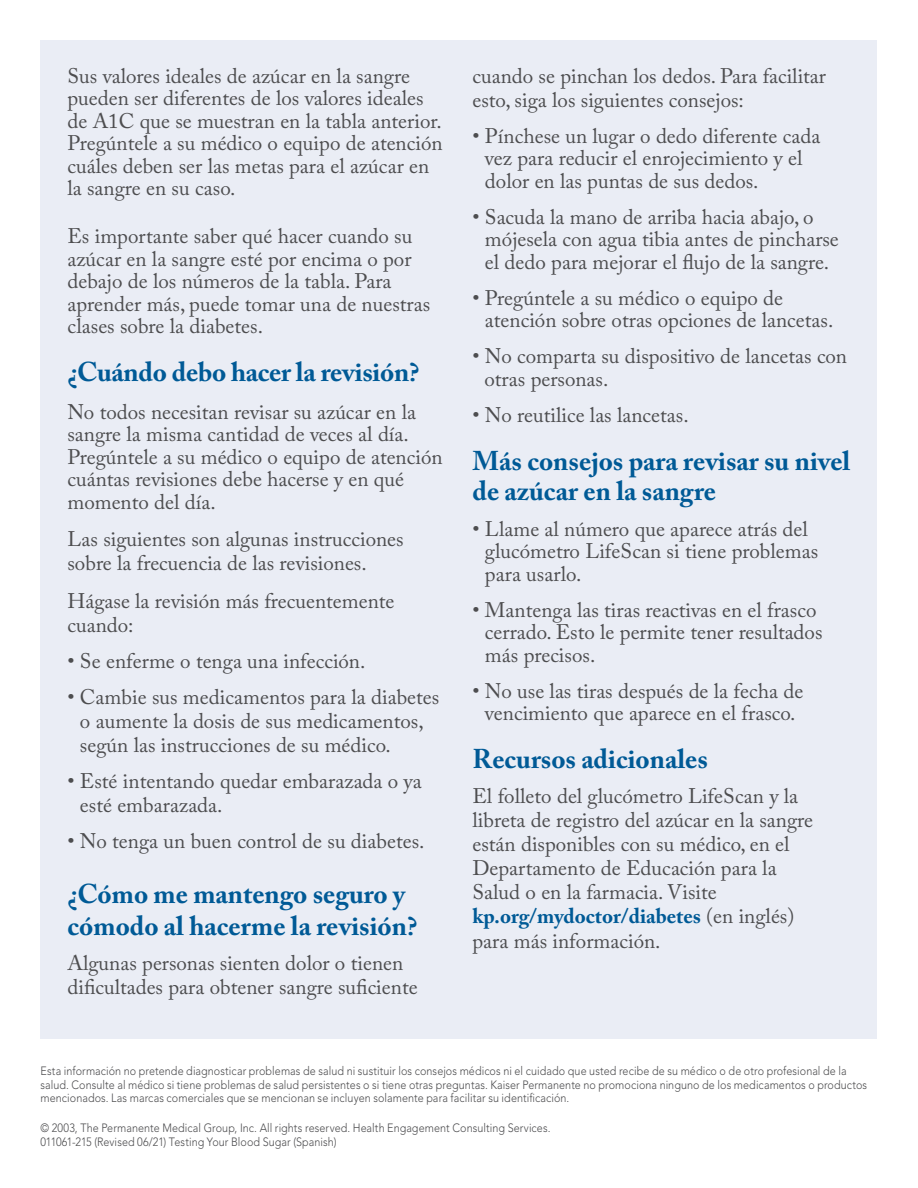
<style>
.page{position:relative;width:918px;height:1188px;background:#fff}
.page>*{position:absolute;margin:0;border:0;box-sizing:border-box;transform-origin:0 0}
.t1{font:700 27px/32.4px "Adobe Caslon Pro";color:#005a96}
.t2{font:21px/22.5px "Adobe Caslon Pro";color:#4d4d4f}
.t3{font:300 12px/13.5px "Avenir LT Std";letter-spacing:.005em;color:#4d4d4f;scale:.9 1}
.s1{font-weight:700;color:#005a96}
</style>
<div class="page">
<div style="left:40px;top:40px;width:838px;height:1000px;background:#eaedf5"></div>
<p class="t2" style="left:68px;top:64px;width:377px">Sus valores ideales de azúcar en la sangre pueden ser diferentes de los valores ideales de A1C que se muestran en la tabla anterior.<br>Pregúntele a su médico o equipo de atención cuáles deben ser las metas para el azúcar en la sangre en su caso.</p>
<p class="t2" style="left:68px;top:225px;width:364px">Es importante saber qué hacer cuando su azúcar en la sangre esté por encima o por debajo de los números de la tabla. Para aprender más, puede tomar una de nuestras clases sobre la diabetes.</p>
<p class="t1" style="left:68px;top:356px;width:353px">¿Cuándo debo hacer la revisión?</p>
<p class="t2" style="left:68px;top:400px;width:377px">No todos necesitan revisar su azúcar en la sangre la misma cantidad de veces al día.<br>Pregúntele a su médico o equipo de atención cuántas revisiones debe hacerse y en qué momento del día.</p>
<p class="t2" style="left:68px;top:527px;width:338px;line-height:24px">Las siguientes son algunas instrucciones sobre la frecuencia de las revisiones.</p>
<p class="t2" style="left:68px;top:588px;width:329px;line-height:24px">Hágase la revisión más frecuentemente cuando:</p>
<p class="t2" style="left:68px;top:649px;width:299px">• Se enferme o tenga una infección.</p>
<p class="t2" style="left:80px;top:684px;width:361px;line-height:24px;text-indent:-12px">• Cambie sus medicamentos para la diabetes o aumente la dosis de sus medicamentos, según las instrucciones de su médico.</p>
<p class="t2" style="left:80px;top:768px;width:343px;line-height:24px;text-indent:-12px">• Esté intentando quedar embarazada o ya esté embarazada.</p>
<p class="t2" style="left:68px;top:829px;width:358px">• No tenga un buen control de su diabetes.</p>
<p class="t1" style="left:68px;top:877px;width:351px">¿Cómo me mantengo seguro y cómodo al hacerme la revisión?</p>
<p class="t2" style="left:68px;top:950px;width:352px;line-height:24px">Algunas personas sienten dolor o tienen dificultades para obtener sangre suficiente</p>
<p class="t2" style="left:472px;top:64px;width:355px;line-height:24px">cuando se pinchan los dedos. Para facilitar esto, siga los siguientes consejos:</p>
<p class="t2" style="left:485px;top:124px;width:337px;text-indent:-12px">• Pínchese un lugar o dedo diferente cada vez para reducir el enrojecimiento y el dolor en las puntas de sus dedos.</p>
<p class="t2" style="left:485px;top:205px;width:355px;text-indent:-12px">• Sacuda la mano de arriba hacia abajo, o mójesela con agua tibia antes de pincharse el dedo para mejorar el flujo de la sangre.</p>
<p class="t2" style="left:485px;top:286px;width:350px;text-indent:-12px">• Pregúntele a su médico o equipo de atención sobre otras opciones de lancetas.</p>
<p class="t2" style="left:484px;top:345px;width:364px;text-indent:-12px">• No comparta su dispositivo de lancetas con otras personas.</p>
<p class="t2" style="left:472px;top:403px;width:218px">• No reutilice las lancetas.</p>
<p class="t1" style="left:472px;top:446px;width:379px;line-height:30px">Más consejos para revisar su nivel de azúcar en la sangre</p>
<p class="t2" style="left:485px;top:517px;width:335px;text-indent:-12px">• Llame al número que aparece atrás del glucómetro LifeScan si tiene problemas para usarlo.</p>
<p class="t2" style="left:485px;top:598px;width:339px;text-indent:-12px">• Mantenga las tiras reactivas en el frasco cerrado. Esto le permite tener resultados más precisos.</p>
<p class="t2" style="left:472px;top:679px;width:332px;text-align:center">• No use las tiras después de la fecha de vencimiento que aparece en el frasco.</p>
<p class="t1" style="left:472px;top:743px;width:237px">Recursos adicionales</p>
<p class="t2" style="left:472px;top:784px;width:342px;line-height:24.2px">El folleto del glucómetro LifeScan y la libreta de registro del azúcar en la sangre están disponibles con su médico, en el Departamento de Educación para la Salud o en la farmacia. Visite <span class="s1">kp.org/mydoctor/diabetes</span> (en inglés) para más información.</p>
<p class="t3" style="left:40px;top:1064px;width:920px">Esta información no pretende diagnosticar problemas de salud ni sustituir los consejos médicos ni el cuidado que usted recibe de su médico o de otro profesional de la salud. Consulte al médico si tiene problemas de salud persistentes o si tiene otras preguntas. Kaiser Permanente no promociona ninguno de los medicamentos o productos mencionados. Las marcas comerciales que se mencionan se incluyen solamente para facilitar su identificación.</p>
<p class="t3" style="left:40px;top:1121px;width:568px;line-height:14.4px">© 2003, The Permanente Medical Group, Inc. All rights reserved. Health Engagement Consulting Services.<br>011061-215 (Revised 06/21) Testing Your Blood Sugar (Spanish)</p>
</div>
